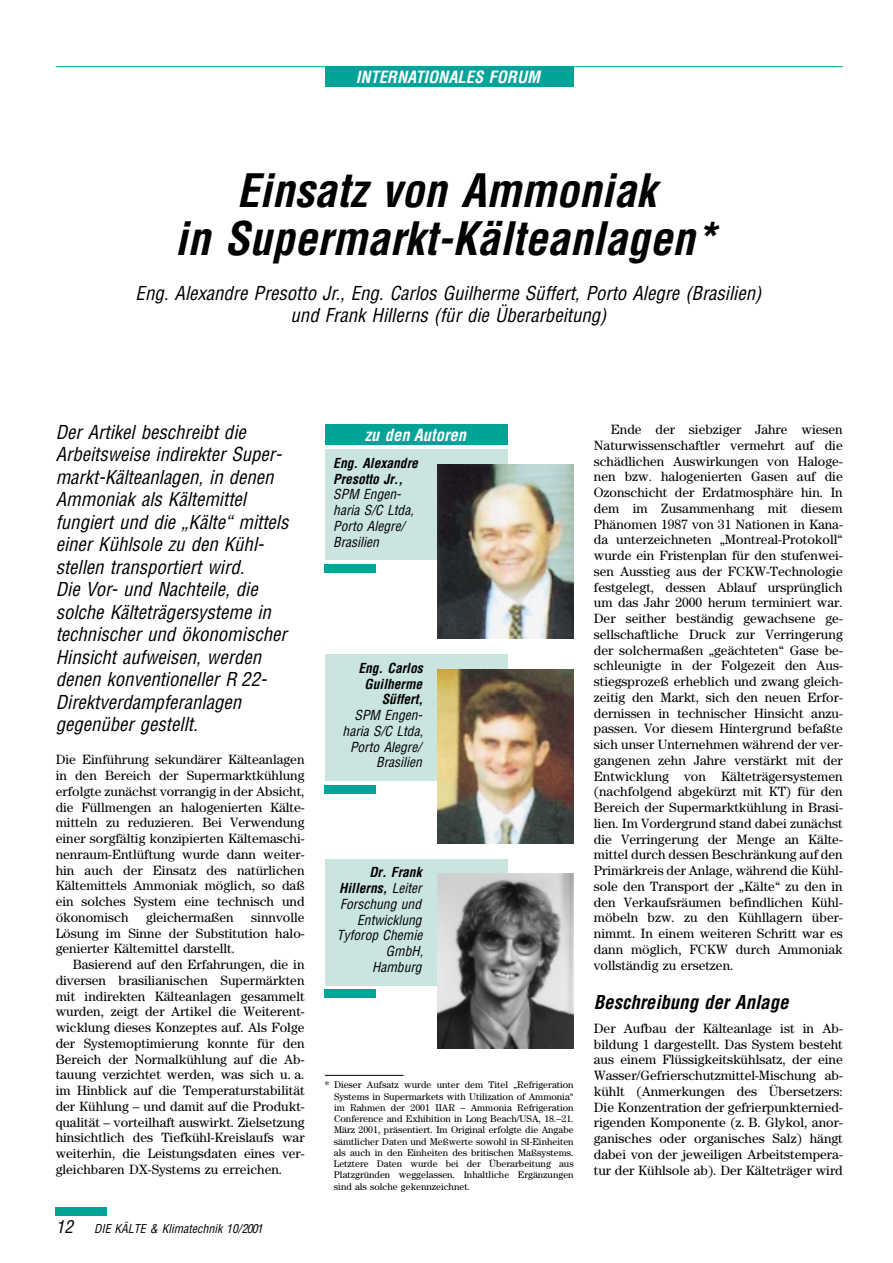
<style>
.page{position:relative;width:893px;height:1263px;background:#fff}
.page>*{position:absolute;margin:0;border:0;box-sizing:border-box;transform-origin:0 0}
.t1{font:italic 700 condensed 45px/48px "Helvetica";color:#000;text-align:center}
.t2{font:italic condensed 18.75px/22.5px "Helvetica";color:#000}
.t3{font:italic 700 condensed 18.75px "Helvetica";color:#000}
.t4{font:italic 700 condensed 16.5px "Helvetica";color:#fff}
.t5{font:13.5px/15.8px "Century";color:#000;text-align:justify}
.t6{font:italic condensed 13.5px/15.8px "Helvetica";color:#000;text-align:right}
.t7{font:italic 700 condensed 13.5px/15.8px "Helvetica";color:#000}
.t8{font:italic condensed 12px "Helvetica";color:#000}
.t9{font:9.75px/11.2px "Century";color:#000;text-align:justify}
.s1{font-size:17.25px}
.s2{font-weight:700}
</style>
<div class="page">
<div style="left:56px;top:1208px;width:51px;height:8px;background:#00a398"></div>
<div style="left:325px;top:67px;width:248px;height:20px;background:#00a398"></div>
<hr style="left:56px;top:66px;width:786px;height:1px;background:#00a398">
<hr style="left:325px;top:1075px;width:78px;height:1px;background:#000">
<div style="left:325px;top:425px;width:182px;height:20px;background:#00a398"></div>
<div style="left:325px;top:449px;width:182px;height:111px;background:#cae5e0"></div>
<div style="left:325px;top:564px;width:51px;height:9px;background:#00a398"></div>
<img style="left:437px;top:464px;width:136px;height:175px">
<div style="left:325px;top:654px;width:182px;height:127px;background:#cae5e0"></div>
<div style="left:325px;top:785px;width:51px;height:9px;background:#00a398"></div>
<img style="left:437px;top:669px;width:136px;height:174px">
<div style="left:325px;top:859px;width:182px;height:127px;background:#cae5e0"></div>
<div style="left:325px;top:990px;width:51px;height:8px;background:#00a398"></div>
<img style="left:437px;top:874px;width:136px;height:174px">
<p class="t4" style="left:356px;top:71px;width:186px">INTERNATIONALES FORUM</p>
<h1 class="t1" style="left:175px;top:170px;width:544px">Einsatz von Ammoniak<br>in Supermarkt-Kälteanlagen*</h1>
<h2 class="t2" style="left:136px;top:283px;width:627px;text-align:center">Eng. Alexandre Presotto Jr., Eng. Carlos Guilherme Süffert, Porto Alegre (Brasilien) und Frank Hillerns (für die Überarbeitung)</h2>
<p class="t2" style="left:56px;top:422px;width:234px">Der Artikel beschreibt die<br>Arbeitsweise indirekter Super&shy;markt-Kälteanlagen, in denen<br>Ammoniak als Kältemittel fungiert und die „Kälte“ mittels einer Kühlsole zu den Kühl&shy;stellen transportiert wird.<br>Die Vor- und Nachteile, die solche Kälteträgersysteme in technischer und ökonomischer<br>Hinsicht aufweisen, werden denen konventioneller R 22-<br>Direktverdampferanlagen gegenüber gestellt.</p>
<p class="t5" style="left:56px;top:753px;width:250px">Die Einführung sekundärer Kälteanlagen in den Bereich der Supermarktkühlung erfolgte zunächst vorrangig in der Absicht, die Füllmengen an halogenierten Kälte&shy;mitteln zu reduzieren. Bei Verwendung einer sorgfältig konzipierten Kältemaschi&shy;nenraum-Entlüftung wurde dann weiter&shy;hin auch der Einsatz des natürlichen Kältemittels Ammoniak möglich, so daß ein solches System eine technisch und ökonomisch</p>
<p class="t5" style="left:56px;top:911px;width:250px;text-indent:195px">sinnvolle Lösung im Sinne der Substitution halo&shy;genierter Kältemittel darstellt.</p>
<p class="t5" style="left:56px;top:958px;width:250px;text-indent:17px">Basierend auf den Erfahrungen, die in diversen brasilianischen Supermärkten mit indirekten Kälteanlagen gesammelt wurden, zeigt der Artikel die Weiterent&shy;wicklung dieses Konzeptes auf. Als Folge der Systemoptimierung konnte für den Bereich der Normalkühlung auf die Ab&shy;tauung verzichtet werden, was sich u. a. im Hinblick auf die Temperaturstabilität der Kühlung – und damit auf die Produkt&shy;qualität – vorteilhaft auswirkt. Zielsetzung hinsichtlich des Tiefkühl-Kreislaufs war weiterhin, die Leistungsdaten eines ver&shy;gleichbaren DX-Systems zu erreichen.</p>
<p class="t5" style="left:146px;top:911px;width:89px">gleichermaßen</p>
<p class="t8" style="left:56px;top:1224px;width:209px"><span class="s1">12</span> DIE KÄLTE &amp; Klimatechnik 10/2001</p>
<p class="t4" style="left:365px;top:429px;width:103px">zu den Autoren</p>
<p class="t7" style="left:333px;top:456px;width:86px">Eng. Alexandre<br>Presotto Jr.,</p>
<p class="t6" style="left:333px;top:488px;width:82px;text-align:left">SPM Engen&shy;haria S/C Ltda,<br>Porto Alegre/<br>Brasilien</p>
<p class="t7" style="left:358px;top:661px;width:66px;text-align:right">Eng. Carlos<br>Guilherme<br>Süffert,</p>
<p class="t6" style="left:342px;top:708px;width:82px">SPM Engen&shy;haria S/C Ltda,<br>Porto Alegre/<br>Brasilien</p>
<p class="t6" style="left:337px;top:866px;width:88px"><span class="s2">Dr. Frank<br>Hillerns,</span> Leiter<br>Forschung und<br>Entwicklung<br>Tyforop Chemie<br>GmbH,<br>Hamburg</p>
<p class="t9" style="left:334px;top:1080px;width:241px;text-indent:-9px">* Dieser Aufsatz wurde unter dem Titel „Refrigeration Systems in Supermarkets with Utilization of Ammonia“ im Rahmen der 2001 IIAR – Ammonia Refrigeration Conference and Exhibition in Long Beach/USA, 18.–21.<br>März 2001, präsentiert. Im Original erfolgte die Angabe sämtlicher Daten und Meßwerte sowohl in SI-Einheiten als auch in den Einheiten des britischen Maßsystems.<br>Letztere Daten wurde bei der Überarbeitung aus Platzgründen weggelassen. Inhaltliche Ergänzungen sind als solche gekennzeichnet.</p>
<p class="t5" style="left:594px;top:423px;width:250px;text-indent:17px">Ende der siebziger Jahre wiesen Naturwissenschaftler vermehrt auf die schädlichen Auswirkungen von Haloge&shy;nen bzw. halogenierten Gasen auf die Ozonschicht der Erdatmosphäre hin. In dem im Zusammenhang mit diesem Phänomen 1987 von 31 Nationen in Kana&shy;da unterzeichneten „Montreal-Protokoll“ wurde ein Fristenplan für den stufenwei&shy;sen Ausstieg aus der FCKW-Technologie festgelegt, dessen Ablauf ursprünglich um das Jahr 2000 herum terminiert war.<br>Der seither beständig gewachsene ge&shy;sellschaftliche Druck zur Verringerung der solchermaßen „geächteten“ Gase be&shy;schleunigte in der Folgezeit den Aus&shy;stiegsprozeß erheblich und zwang gleich&shy;zeitig den Markt, sich den neuen Erfor&shy;dernissen in technischer Hinsicht anzu&shy;passen. Vor diesem Hintergrund befaßte sich unser Unternehmen während der ver&shy;gangenen zehn Jahre verstärkt mit der Entwicklung von Kälteträgersystemen (nachfolgend abgekürzt mit KT) für den Bereich der Supermarktkühlung in Brasi&shy;lien. Im Vordergrund stand dabei zunächst die Verringerung der Menge an Kälte&shy;mittel durch dessen Beschränkung auf den Primärkreis der Anlage, während die Kühl&shy;sole den Transport der „Kälte“ zu den in den Verkaufsräumen befindlichen Kühl&shy;möbeln bzw. zu den Kühllagern über&shy;nimmt. In einem weiteren Schritt war es dann möglich, FCKW durch Ammoniak vollständig zu ersetzen.</p>
<h2 class="t3" style="left:594px;top:995px;width:196px">Beschreibung der Anlage</h2>
<p class="t5" style="left:594px;top:1022px;width:250px">Der Aufbau der Kälteanlage ist in Ab&shy;bildung 1 dargestellt. Das System besteht aus einem Flüssigkeitskühlsatz, der eine Wasser/Gefrierschutzmittel-Mischung ab&shy;kühlt (Anmerkungen des Übersetzers:<br>Die Konzentration der gefrierpunkternied&shy;rigenden Komponente (z. B. Glykol, anor&shy;ganisches oder organisches Salz) hängt dabei von der jeweiligen Arbeitstempera&shy;tur der Kühlsole ab). Der Kälteträger wird</p>
</div>
